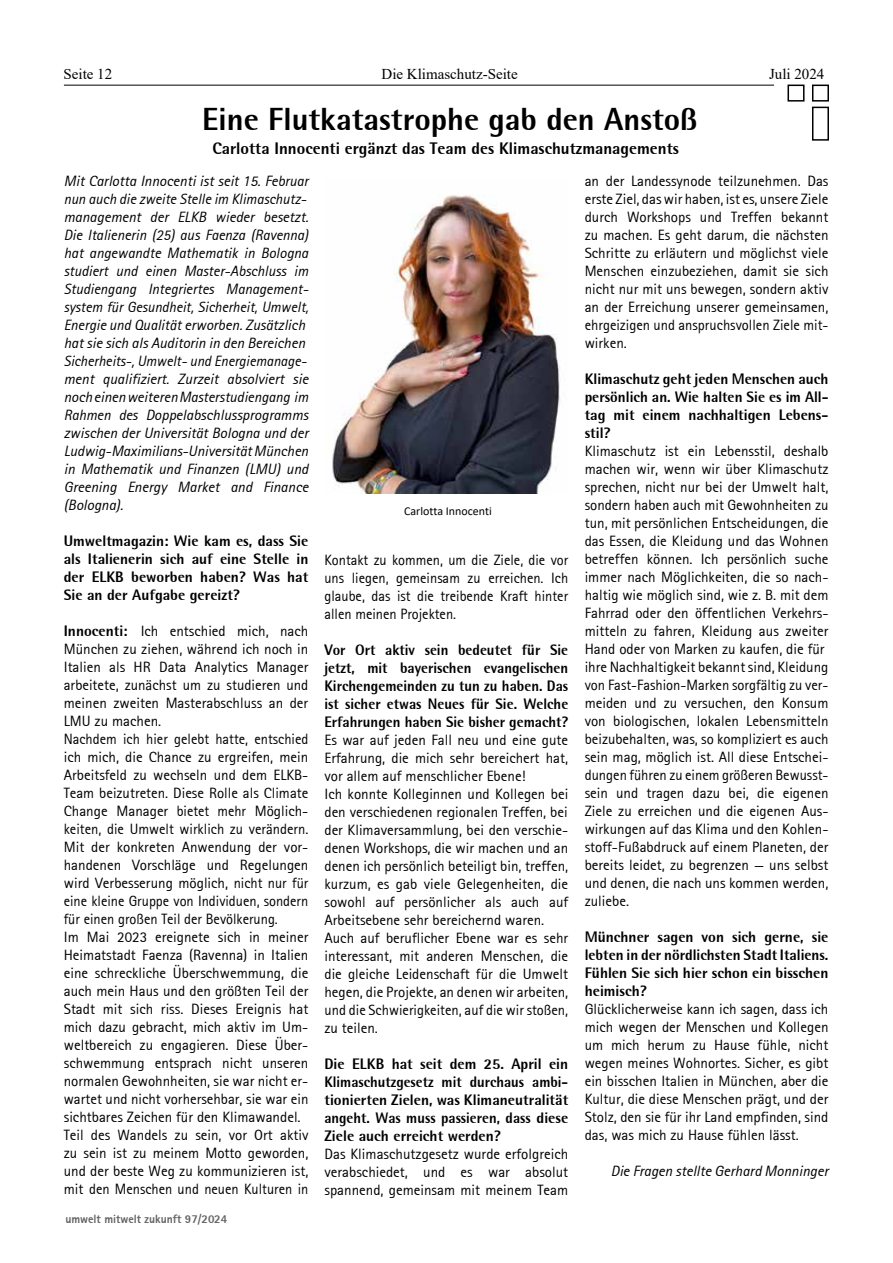
<style>
.page{position:relative;width:893px;height:1263px;background:#fff}
.page>*{position:absolute;margin:0;border:0;box-sizing:border-box;transform-origin:0 0}
.t1{font:800 31.5px "Rotis Semi Sans";color:#000}
.t2{font:800 16.5px "Rotis Semi Sans";color:#000}
.t3{font:15px/18px "Rotis Sans Serif 55";color:#000}
.t4{font:15px/18px "Rotis Sans Serif Italic 56";color:#000}
.t5{font:800 15px/18px "Rotis Semi Sans";color:#000;text-align:justify}
.t6{font:800 15px/18px "Rotis Semi Sans";color:#000;text-align:justify;scale:.96 1}
.t7{font:15px/18px "Rotis Sans Serif 55";color:#000;text-align:justify;scale:.96 1}
.t8{font:15px "Times New Roman";color:#000}
.t9{font:12px "Rotis Sans Serif Extra Bold 75";color:#616264}
.t10{font:12px "Calibri";color:#000}
.s1{font-family:"Rotis Semi Sans";font-weight:800}
</style>
<div class="page">
<hr style="left:64px;top:85px;width:710px;height:1px;background:#000">
<div style="left:812px;top:85px;width:17px;height:17px;border:2px solid #000"></div>
<div style="left:787px;top:85px;width:17px;height:17px;border:2px solid #000"></div>
<div style="left:812px;top:107px;width:17px;height:34px;border:2px solid #000"></div>
<img style="left:332px;top:195px;width:228px;height:298px">
<p class="t8" style="left:64px;top:64px;width:50px">Seite 12</p>
<p class="t8" style="left:382px;top:64px;width:138px">Die Klimaschutz-Seite</p>
<p class="t8" style="left:769px;top:64px;width:57px">Juli 2024</p>
<h1 class="t1" style="left:202px;top:99px;width:497px">Eine Flutkatastrophe gab den Anstoß</h1>
<p class="t2" style="left:212px;top:138px;width:468px">Carlotta Innocenti ergänzt das Team des Klimaschutzmanagements</p>
<p class="t4" style="left:64px;top:172px;width:246px">Mit Carlotta Innocenti ist seit 15. Februar nun auch die zweite Stelle im Klimaschutz&shy;management der ELKB wieder besetzt.<br>Die Italienerin (25) aus Faenza (Ravenna) hat angewandte Mathematik in Bologna studiert und einen Master-Abschluss im Studiengang Integriertes Management&shy;system für Gesundheit, Sicherheit, Umwelt, Energie und Qualität erworben. Zusätzlich hat sie sich als Auditorin in den Bereichen Sicherheits-, Umwelt- und Energiemanage&shy;ment qualifiziert. Zurzeit absolviert sie noch einen weiteren Masterstudiengang im Rahmen des Doppelabschlussprogramms zwischen der Universität Bologna und der Ludwig-Maximilians-Universität München in Mathematik und Finanzen (LMU) und Greening Energy Market and Finance (Bologna).</p>
<p class="t5" style="left:64px;top:532px;width:246px">Umweltmagazin: Wie kam es, dass Sie als Italienerin sich auf eine Stelle in der ELKB beworben haben? Was hat Sie an der Aufgabe gereizt?</p>
<p class="t3" style="left:64px;top:622px;width:246px"><span class="s1">Innocenti:</span> Ich entschied mich, nach München zu ziehen, während ich noch in Italien als HR Data Analytics Manager arbeitete, zunächst um zu studieren und meinen zweiten Masterabschluss an der LMU zu machen.<br>Nachdem ich hier gelebt hatte, entschied ich mich, die Chance zu ergreifen, mein Arbeitsfeld zu wechseln und dem ELKB-Team beizutreten. Diese Rolle als Climate Change Manager bietet mehr Möglich&shy;keiten, die Umwelt wirklich zu verändern.<br>Mit der konkreten Anwendung der vor&shy;handenen Vorschläge und Regelungen wird Verbesserung möglich, nicht nur für eine kleine Gruppe von Individuen, sondern für einen großen Teil der Bevölkerung.<br>Im Mai 2023 ereignete sich in meiner Heimatstadt Faenza (Ravenna) in Italien eine schreckliche Überschwemmung, die auch mein Haus und den größten Teil der Stadt mit sich riss. Dieses Ereignis hat mich dazu gebracht, mich aktiv im Um&shy;weltbereich zu engagieren. Diese Über&shy;schwemmung entsprach nicht unseren normalen Gewohnheiten, sie war nicht er&shy;wartet und nicht vorhersehbar, sie war ein sichtbares Zeichen für den Klimawandel.<br>Teil des Wandels zu sein, vor Ort aktiv zu sein ist zu meinem Motto geworden, und der beste Weg zu kommunizieren ist, mit den Menschen und neuen Kulturen in</p>
<p class="t9" style="left:65px;top:1211px;width:163px">umwelt mitwelt zukunft 97/2024</p>
<p class="t10" style="left:404px;top:503px;width:89px">Carlotta Innocenti</p>
<p class="t7" style="left:324px;top:551px;width:255px">Kontakt zu kommen, um die Ziele, die vor uns liegen, gemeinsam zu erreichen. Ich glaube, das ist die treibende Kraft hinter allen meinen Projekten.</p>
<p class="t6" style="left:324px;top:641px;width:255px">Vor Ort aktiv sein bedeutet für Sie jetzt, mit bayerischen evangelischen Kirchengemeinden zu tun zu haben. Das ist sicher etwas Neues für Sie. Welche Erfahrungen haben Sie bisher gemacht?</p>
<p class="t3" style="left:324px;top:731px;width:245px">Es war auf jeden Fall neu und eine gute Erfahrung, die mich sehr bereichert hat, vor allem auf menschlicher Ebene!<br>Ich konnte Kolleginnen und Kollegen bei den verschiedenen regionalen Treffen, bei der Klimaversammlung, bei den verschie&shy;denen Workshops, die wir machen und an denen ich persönlich beteiligt bin, treffen, kurzum, es gab viele Gelegenheiten, die sowohl auf persönlicher als auch auf Arbeitsebene sehr bereichernd waren.<br>Auch auf beruflicher Ebene war es sehr interessant, mit anderen Menschen, die die gleiche Leidenschaft für die Umwelt hegen, die Projekte, an denen wir arbeiten, und die Schwierigkeiten, auf die wir stoßen, zu teilen.</p>
<p class="t5" style="left:324px;top:1055px;width:245px">Die ELKB hat seit dem 25. April ein Klimaschutzgesetz mit durchaus ambi&shy;tionierten Zielen, was Klimaneutralität angeht. Was muss passieren, dass diese Ziele auch erreicht werden?</p>
<p class="t3" style="left:324px;top:1145px;width:245px;text-align:justify">Das Klimaschutzgesetz wurde erfolgreich verabschiedet, und es war absolut spannend, gemeinsam mit meinem Team</p>
<p class="t3" style="left:585px;top:172px;width:245px;text-align:justify">an der Landessynode teilzunehmen. Das erste Ziel, das wir haben, ist es, unsere Ziele durch Workshops und Treffen bekannt zu machen. Es geht darum, die nächsten Schritte zu erläutern und möglichst viele Menschen einzubeziehen, damit sie sich nicht nur mit uns bewegen, sondern aktiv an der Erreichung unserer gemeinsamen, ehrgeizigen und anspruchsvollen Ziele mit&shy;wirken.</p>
<p class="t5" style="left:585px;top:370px;width:245px">Klimaschutz geht jeden Menschen auch persönlich an. Wie halten Sie es im All&shy;tag mit einem nachhaltigen Lebens&shy;stil?</p>
<p class="t3" style="left:585px;top:442px;width:245px">Klimaschutz ist ein Lebensstil, deshalb machen wir, wenn wir über Klimaschutz sprechen, nicht nur bei der Umwelt halt, sondern haben auch mit Gewohnheiten zu tun, mit persönlichen Entscheidungen, die das Essen, die Kleidung und das Wohnen betreffen können. Ich persönlich suche immer nach Möglichkeiten, die so nach&shy;haltig wie möglich sind, wie z. B. mit dem Fahrrad oder den öffentlichen Verkehrs&shy;mitteln zu fahren, Kleidung aus zweiter Hand oder von Marken zu kaufen, die für ihre Nachhaltigkeit bekannt sind, Kleidung von Fast-Fashion-Marken sorgfältig zu ver&shy;meiden und zu versuchen, den Konsum von biologischen, lokalen Lebensmitteln beizubehalten, was, so kompliziert es auch sein mag, möglich ist. All diese Entschei&shy;dungen führen zu einem größeren Bewusst&shy;sein und tragen dazu bei, die eigenen Ziele zu erreichen und die eigenen Aus&shy;wirkungen auf das Klima und den Kohlen&shy;stoff-Fußabdruck auf einem Planeten, der bereits leidet, zu begrenzen — uns selbst und denen, die nach uns kommen werden, zuliebe.</p>
<p class="t5" style="left:585px;top:928px;width:245px">Münchner sagen von sich gerne, sie lebten in der nördlichsten Stadt Italiens.<br>Fühlen Sie sich hier schon ein bisschen heimisch?</p>
<p class="t3" style="left:585px;top:1000px;width:245px;text-align:justify">Glücklicherweise kann ich sagen, dass ich mich wegen der Menschen und Kollegen um mich herum zu Hause fühle, nicht wegen meines Wohnortes. Sicher, es gibt ein bisschen Italien in München, aber die Kultur, die diese Menschen prägt, und der Stolz, den sie für ihr Land empfinden, sind das, was mich zu Hause fühlen lässt.</p>
<p class="t4" style="left:611px;top:1162px;width:219px">Die Fragen stellte Gerhard Monninger</p>
</div>
